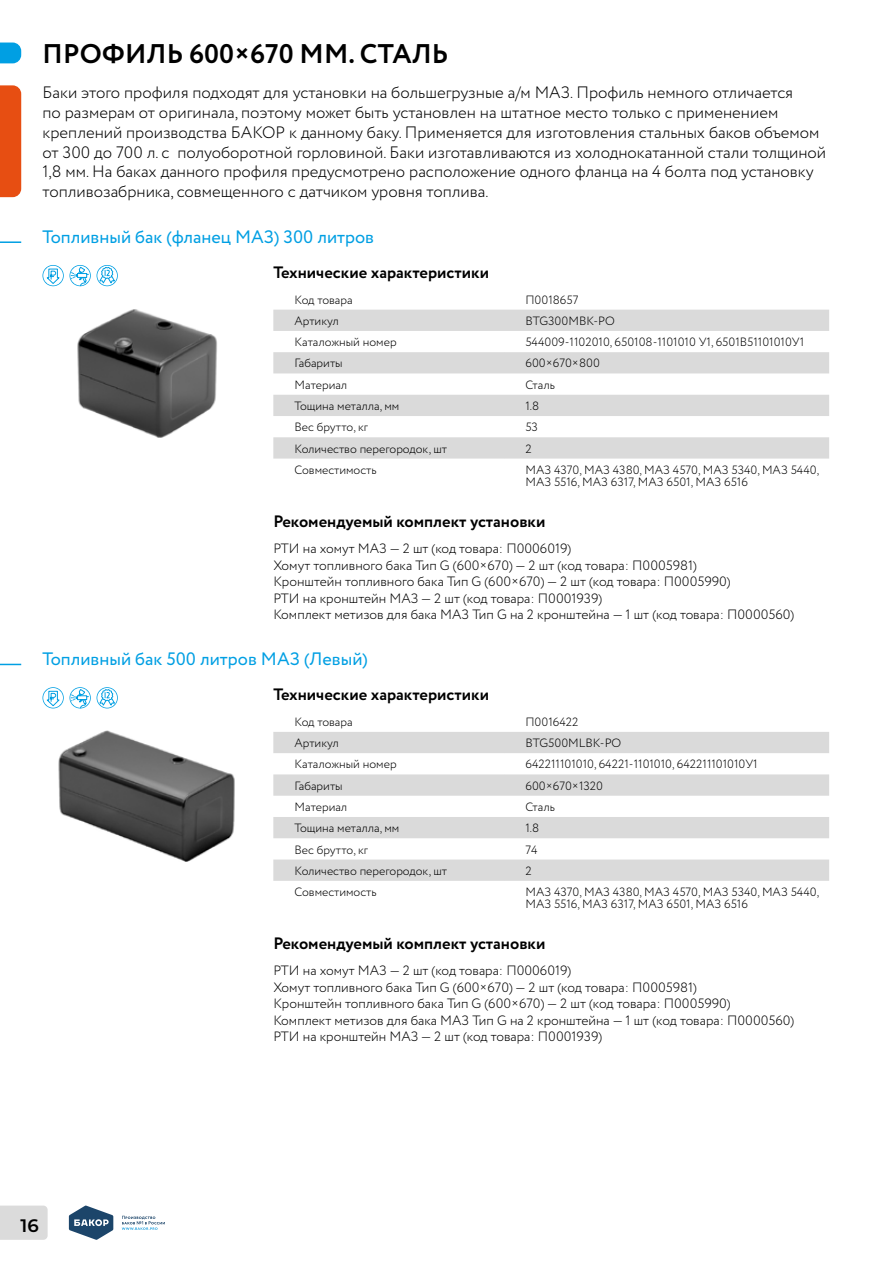
<style>
.page{position:relative;width:893px;height:1263px;background:#fff}
.page>*{position:absolute;margin:0;border:0;box-sizing:border-box;transform-origin:0 0}
.t1{font:700 27px "Circe";letter-spacing:.01em;color:#000}
.t2{font:18px "Circe";color:#009fe3}
.t3{font:600 18px "Montserrat";color:#000}
.t4{font:300 16.5px/19.8px "Circe";color:#000}
.t5{font:700 16.5px "Circe";color:#000}
.t6{font:300 13.5px/16.5px "Circe";color:#000}
.t7{font:300 12px/12px "Circe";color:#000}
</style>
<div class="page">
<div style="left:0;top:1205px;width:48px;height:35px;background:#dbdbdb"></div>
<svg style="left:69px;top:1205px;width:44px;height:35px"></svg>
<svg style="left:122px;top:1216px;width:43px;height:14px"></svg>
<div style="left:0;top:85px;width:21px;height:112px;background:#e74e12"></div>
<svg style="left:0;top:43px;width:21px;height:20px"></svg>
<hr style="left:0;top:241px;width:21px;height:2px;background:#009fe3">
<svg style="left:0;top:664px;width:21px;height:1px"></svg>
<img style="left:77px;top:309px;width:140px;height:129px">
<img style="left:58px;top:730px;width:177px;height:131px">
<svg style="left:273px;top:310px;width:556px;height:149px;fill:#dadada"></svg>
<svg style="left:273px;top:732px;width:556px;height:149px;fill:#dadada"></svg>
<svg style="left:42px;top:265px;width:22px;height:21px"></svg>
<svg style="left:70px;top:265px;width:21px;height:22px"></svg>
<svg style="left:97px;top:265px;width:21px;height:21px"></svg>
<svg style="left:42px;top:687px;width:22px;height:21px"></svg>
<svg style="left:70px;top:687px;width:21px;height:22px"></svg>
<svg style="left:97px;top:687px;width:21px;height:21px"></svg>
<h1 class="t1" style="left:43px;top:36px;width:407px">ПРОФИЛЬ 600×670 ММ. СТАЛЬ</h1>
<p class="t4" style="left:43px;top:83px;width:785px">Баки этого профиля подходят для установки на большегрузные а/м МАЗ. Профиль немного отличается<br>по размерам от оригинала, поэтому может быть установлен на штатное место только с применением креплений производства БАКОР к данному баку. Применяется для изготовления стальных баков объемом от 300 до 700 л. с полуоборотной горловиной. Баки изготавливаются из холоднокатанной стали толщиной 1,8 мм. На баках данного профиля предусмотрено расположение одного фланца на 4 болта под установку топливозабрника, совмещенного с датчиком уровня топлива.</p>
<h2 class="t2" style="left:42px;top:225px;width:333px">Топливный бак (фланец МАЗ) 300 литров</h2>
<h3 class="t5" style="left:273px;top:261px;width:217px">Технические характеристики</h3>
<p class="t7" style="left:295px;top:294px;width:60px">Код товара</p>
<p class="t7" style="left:525px;top:294px;width:54px">П0018657</p>
<p class="t7" style="left:295px;top:315px;width:46px">Артикул</p>
<p class="t7" style="left:525px;top:315px;width:91px">BTG300MBK-PO</p>
<p class="t7" style="left:295px;top:336px;width:104px">Каталожный номер</p>
<p class="t7" style="left:525px;top:336px;width:280px">544009-1102010, 650108-1101010 У1, 6501В51101010У1</p>
<p class="t7" style="left:295px;top:358px;width:50px">Габариты</p>
<p class="t7" style="left:525px;top:358px;width:76px">600×670×800</p>
<p class="t7" style="left:295px;top:379px;width:54px">Материал</p>
<p class="t7" style="left:525px;top:379px;width:31px">Сталь</p>
<p class="t7" style="left:295px;top:400px;width:106px">Тощина металла, мм</p>
<p class="t7" style="left:525px;top:400px;width:15px">1.8</p>
<p class="t7" style="left:295px;top:421px;width:75px">Вес брутто, кг</p>
<p class="t7" style="left:525px;top:421px;width:14px">53</p>
<p class="t7" style="left:295px;top:443px;width:154px">Количество перегородок, шт</p>
<p class="t7" style="left:525px;top:443px;width:8px">2</p>
<p class="t7" style="left:295px;top:464px;width:84px">Совместимость</p>
<p class="t7" style="left:525px;top:464px;width:295px">МАЗ 4370, МАЗ 4380, МАЗ 4570, МАЗ 5340, МАЗ 5440,<br>МАЗ 5516, МАЗ 6317, МАЗ 6501, МАЗ 6516</p>
<h3 class="t5" style="left:273px;top:510px;width:274px">Рекомендуемый комплект установки</h3>
<p class="t6" style="left:273px;top:541px;width:522px">РТИ на хомут МАЗ — 2 шт (код товара: П0006019)<br>Хомут топливного бака Тип G (600×670) — 2 шт (код товара: П0005981)<br>Кронштейн топливного бака Тип G (600×670) — 2 шт (код товара: П0005990)<br>РТИ на кронштейн МАЗ — 2 шт (код товара: П0001939)<br>Комплект метизов для бака МАЗ Тип G на 2 кронштейна — 1 шт (код товара: П0000560)</p>
<h2 class="t2" style="left:42px;top:647px;width:327px">Топливный бак 500 литров МАЗ (Левый)</h2>
<h3 class="t5" style="left:273px;top:683px;width:217px">Технические характеристики</h3>
<p class="t7" style="left:295px;top:716px;width:60px">Код товара</p>
<p class="t7" style="left:525px;top:716px;width:55px">П0016422</p>
<p class="t7" style="left:295px;top:737px;width:46px">Артикул</p>
<p class="t7" style="left:525px;top:737px;width:97px">BTG500MLBK-PO</p>
<p class="t7" style="left:295px;top:759px;width:104px">Каталожный номер</p>
<p class="t7" style="left:525px;top:759px;width:234px">642211101010, 64221-1101010, 642211101010У1</p>
<p class="t7" style="left:295px;top:780px;width:50px">Габариты</p>
<p class="t7" style="left:525px;top:780px;width:79px">600×670×1320</p>
<p class="t7" style="left:295px;top:801px;width:54px">Материал</p>
<p class="t7" style="left:525px;top:801px;width:31px">Сталь</p>
<p class="t7" style="left:295px;top:822px;width:106px">Тощина металла, мм</p>
<p class="t7" style="left:525px;top:822px;width:15px">1.8</p>
<p class="t7" style="left:295px;top:844px;width:75px">Вес брутто, кг</p>
<p class="t7" style="left:525px;top:844px;width:14px">74</p>
<p class="t7" style="left:295px;top:865px;width:154px">Количество перегородок, шт</p>
<p class="t7" style="left:525px;top:865px;width:8px">2</p>
<p class="t7" style="left:295px;top:886px;width:84px">Совместимость</p>
<p class="t7" style="left:525px;top:886px;width:295px">МАЗ 4370, МАЗ 4380, МАЗ 4570, МАЗ 5340, МАЗ 5440,<br>МАЗ 5516, МАЗ 6317, МАЗ 6501, МАЗ 6516</p>
<h3 class="t5" style="left:273px;top:932px;width:274px">Рекомендуемый комплект установки</h3>
<h2 class="t3" style="left:21px;top:1213px;width:20px">16</h2>
<p class="t6" style="left:273px;top:963px;width:522px">РТИ на хомут МАЗ — 2 шт (код товара: П0006019)<br>Хомут топливного бака Тип G (600×670) — 2 шт (код товара: П0005981)<br>Кронштейн топливного бака Тип G (600×670) — 2 шт (код товара: П0005990)<br>Комплект метизов для бака МАЗ Тип G на 2 кронштейна — 1 шт (код товара: П0000560)<br>РТИ на кронштейн МАЗ — 2 шт (код товара: П0001939)</p>
</div>
